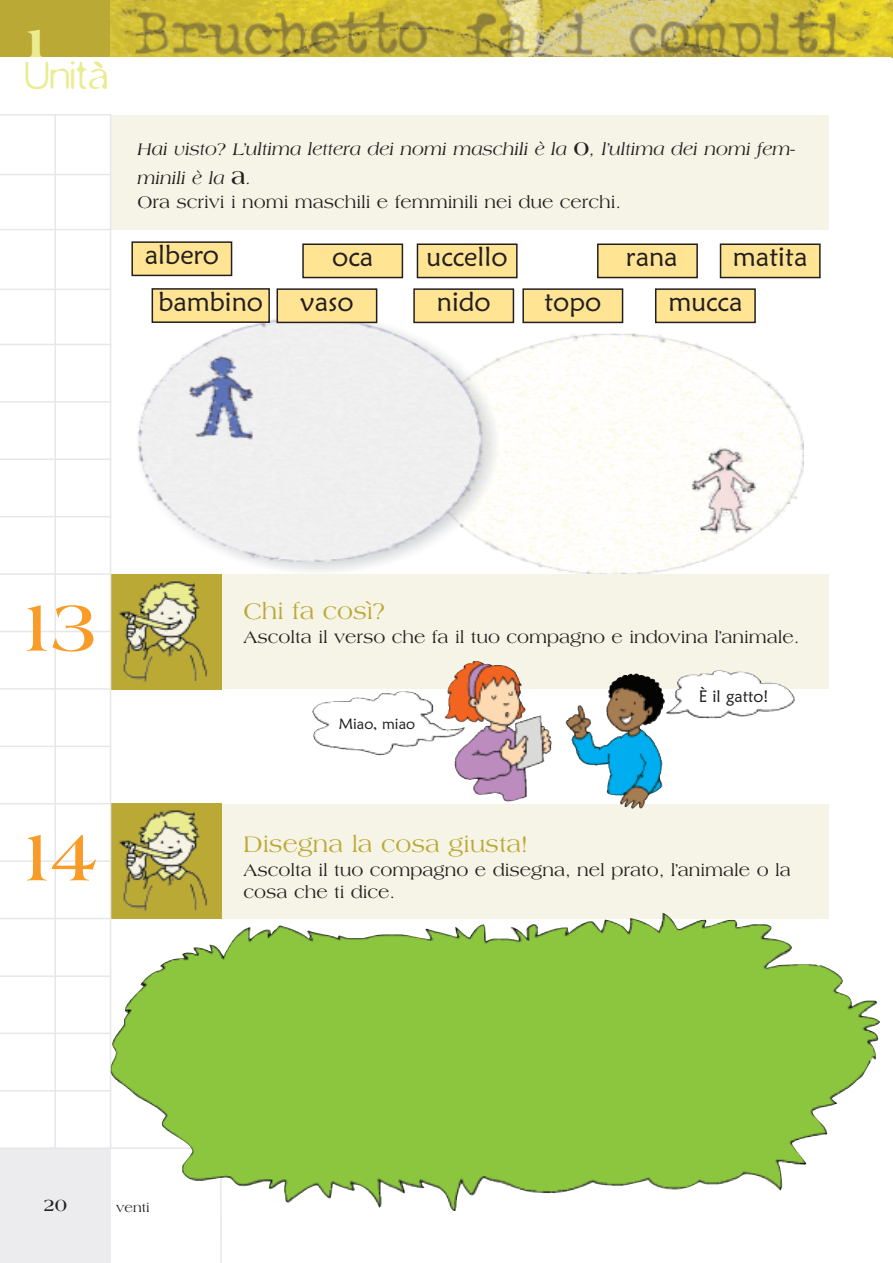
<style>
.page{position:relative;width:893px;height:1263px;background:#fff}
.page>*{position:absolute;margin:0;border:0;box-sizing:border-box;transform-origin:0 0}
.t1{font:700 72px "Americana";color:#f89c27}
.t2{font:45px "Slurry";color:#ebeb8f;scale:1.1 1}
.t3{font:800 45px "Americana";color:#ebeb8f;scale:1.1 1}
.t4{font:27px/46.8px "Maiandra GD";color:#231f20}
.t5{font:24px "Americana";color:#bba935}
.t6{font:18px/21.6px "Americana";color:#231f20}
.t7{font:italic 18px/28.8px "Americana";color:#231f20}
.t8{font:700 18px "Americana";color:#231f20}
.t9{font:16.5px "Maiandra GD";color:#231f20}
.t10{font:15px "Maiandra GD";color:#231f20}
.t11{font:13.5px "Americana";color:#231f20}
.s1{font-weight:700;font-style:normal;font-size:24px}
</style>
<div class="page">
<div style="left:111px;top:804px;width:718px;height:114px;background:#f6f4e6"></div>
<img style="left:112px;top:804px;width:109px;height:109px">
<img style="left:137px;top:314px;width:667px;height:260px">
<div style="left:111px;top:574px;width:718px;height:115px;background:#f6f4e6"></div>
<img style="left:112px;top:574px;width:109px;height:115px">
<div style="left:111px;top:115px;width:718px;height:115px;background:#f6f4e6"></div>
<div style="left:0;top:0;width:115px;height:57px;background:#bba935"></div>
<img style="left:111px;top:0;width:782px;height:57px">
<svg style="left:0;top:1150px;width:222px;height:113px"></svg>
<svg style="left:0;top:114px;width:112px;height:1036px"></svg>
<hr style="left:0;top:229px;width:111px;height:1px;background:#e6e7e9">
<hr style="left:0;top:344px;width:111px;height:1px;background:#e6e7e9">
<hr style="left:0;top:458px;width:111px;height:2px;background:#e6e7e9">
<hr style="left:0;top:573px;width:111px;height:2px;background:#e6e7e9">
<hr style="left:0;top:688px;width:111px;height:2px;background:#e6e7e9">
<hr style="left:0;top:803px;width:111px;height:1px;background:#e6e7e9">
<hr style="left:0;top:918px;width:111px;height:1px;background:#e6e7e9">
<hr style="left:0;top:1032px;width:111px;height:2px;background:#e6e7e9">
<hr style="left:55px;top:115px;width:1px;height:1033px;background:#e6e7e9">
<hr style="left:0;top:174px;width:111px;height:1px;background:#e6e7e9">
<hr style="left:0;top:289px;width:111px;height:1px;background:#e6e7e9">
<hr style="left:0;top:401px;width:111px;height:2px;background:#e6e7e9">
<hr style="left:0;top:516px;width:111px;height:1px;background:#e6e7e9">
<hr style="left:0;top:631px;width:111px;height:1px;background:#e6e7e9">
<hr style="left:0;top:745px;width:111px;height:2px;background:#e6e7e9">
<hr style="left:0;top:860px;width:111px;height:2px;background:#e6e7e9">
<hr style="left:0;top:975px;width:111px;height:2px;background:#e6e7e9">
<hr style="left:0;top:1090px;width:111px;height:1px;background:#e6e7e9">
<img style="left:472px;top:661px;width:80px;height:140px">
<div style="left:132px;top:242px;width:100px;height:33px;background:#ffe493"></div>
<div style="left:131px;top:241px;width:101px;height:35px;border:2px solid #231f20"></div>
<div style="left:414px;top:289px;width:99px;height:33px;background:#ffe493"></div>
<div style="left:413px;top:288px;width:101px;height:35px;border:2px solid #231f20"></div>
<div style="left:523px;top:289px;width:100px;height:33px;background:#ffe493"></div>
<div style="left:522px;top:288px;width:101px;height:35px;border:2px solid #231f20"></div>
<div style="left:656px;top:289px;width:99px;height:33px;background:#ffe493"></div>
<div style="left:655px;top:288px;width:101px;height:35px;border:2px solid #231f20"></div>
<div style="left:277px;top:289px;width:100px;height:33px;background:#ffe493"></div>
<div style="left:277px;top:288px;width:100px;height:35px;border:2px solid #231f20"></div>
<div style="left:152px;top:289px;width:117px;height:33px;background:#ffe493"></div>
<div style="left:152px;top:288px;width:118px;height:35px;border:2px solid #231f20"></div>
<div style="left:720px;top:244px;width:100px;height:34px;background:#ffe493"></div>
<div style="left:720px;top:243px;width:101px;height:35px;border:2px solid #231f20"></div>
<div style="left:598px;top:244px;width:99px;height:34px;background:#ffe493"></div>
<div style="left:597px;top:243px;width:101px;height:35px;border:2px solid #231f20"></div>
<div style="left:417px;top:244px;width:100px;height:34px;background:#ffe493"></div>
<div style="left:417px;top:243px;width:101px;height:35px;border:2px solid #231f20"></div>
<div style="left:303px;top:244px;width:99px;height:34px;background:#ffe493"></div>
<div style="left:302px;top:243px;width:101px;height:35px;border:2px solid #231f20"></div>
<img style="left:111px;top:913px;width:769px;height:298px">
<h2 class="t3" style="left:19px;top:26px;width:32px">1</h2>
<h2 class="t2" style="left:24px;top:61px;width:80px">Unità</h2>
<p class="t7" style="left:138px;top:136px;width:659px">Hai visto? L’ultima lettera dei nomi maschili è la <span class="s1">o</span>, l’ultima dei nomi fem&shy;minili è la <span class="s1">a</span>.</p>
<p class="t6" style="left:138px;top:192px;width:485px">Ora scrivi i nomi maschili e femminili nei due cerchi.</p>
<h3 class="t4" style="left:158px;top:234px;width:106px;text-indent:-14px">albero bambino</h3>
<h3 class="t4" style="left:332px;top:236px;width:43px">oca</h3>
<h3 class="t4" style="left:427px;top:236px;width:83px">uccello</h3>
<h3 class="t4" style="left:626px;top:236px;width:53px">rana</h3>
<h3 class="t4" style="left:733px;top:236px;width:76px">matita</h3>
<h3 class="t4" style="left:300px;top:281px;width:55px">vaso</h3>
<h3 class="t4" style="left:437px;top:281px;width:55px">nido</h3>
<h3 class="t4" style="left:544px;top:281px;width:59px">topo</h3>
<h3 class="t4" style="left:668px;top:281px;width:76px">mucca</h3>
<h1 class="t1" style="left:14px;top:598px;width:85px">13</h1>
<h1 class="t1" style="left:14px;top:828px;width:85px">14</h1>
<h3 class="t5" style="left:244px;top:601px;width:143px">Chi fa così?</h3>
<p class="t6" style="left:244px;top:627px;width:557px">Ascolta il verso che fa il tuo compagno e indovina l’animale.</p>
<p class="t10" style="left:339px;top:719px;width:78px">Miao, miao</p>
<p class="t9" style="left:699px;top:690px;width:71px">È il gatto!</p>
<h3 class="t5" style="left:244px;top:834px;width:286px">Disegna la cosa giusta!</h3>
<p class="t6" style="left:244px;top:860px;width:549px">Ascolta il tuo compagno e disegna, nel prato, l’animale o la cosa che ti dice.</p>
<p class="t8" style="left:44px;top:1198px;width:25px">20</p>
<p class="t11" style="left:116px;top:1202px;width:35px">venti</p>
</div>
